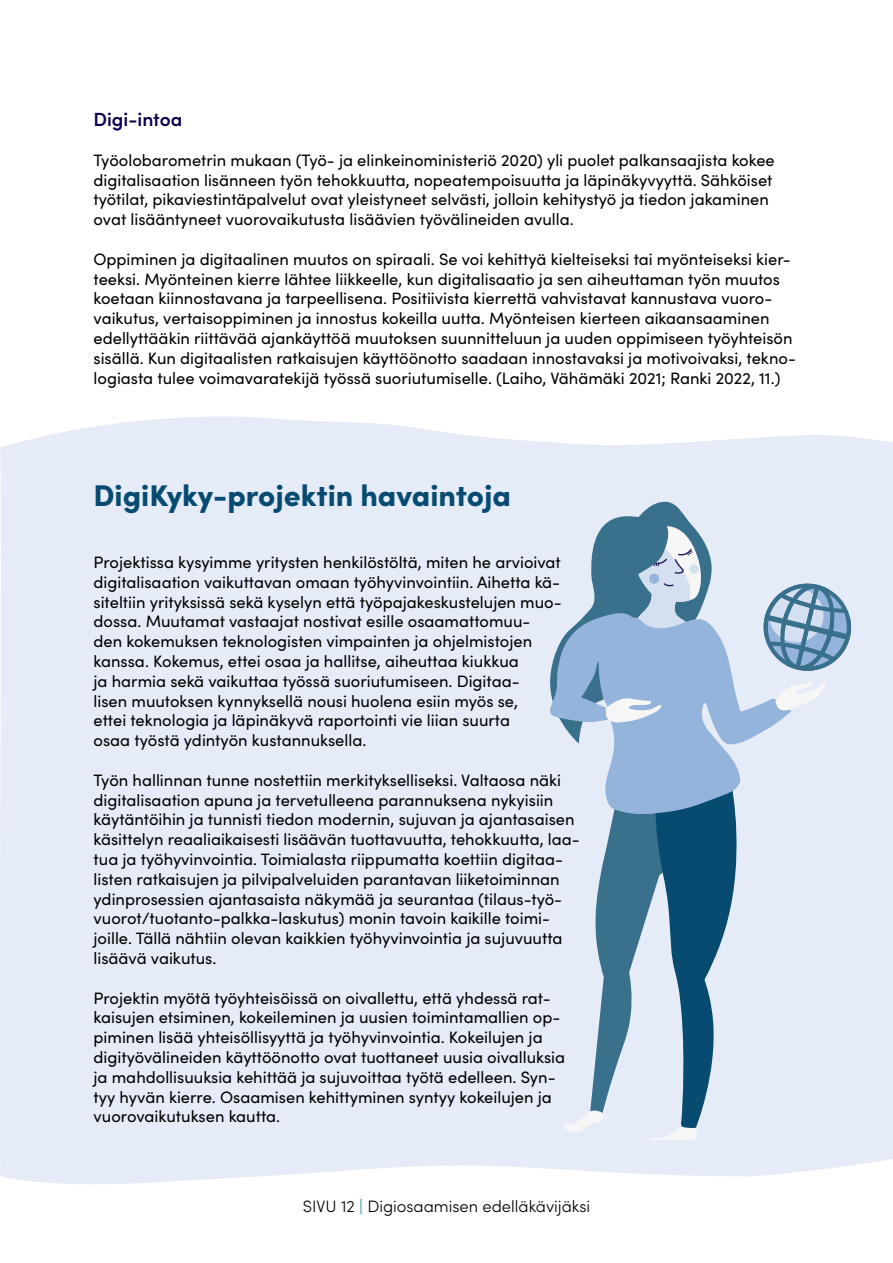
<style>
.page{position:relative;width:893px;height:1263px;background:#fff}
.page>*{position:absolute;margin:0;border:0;box-sizing:border-box;transform-origin:0 0}
.Laatikko-otsikko{font:900 30px "Sofia Pro";color:#084b71}
.Ots_nroton_H4{font:600 19.05px "Sofia Pro";color:#0d004c}
.Laatikkoleipis{font:16.5px/19.8px "Sofia Pro";color:#000}
.Leipis{font:16.5px/19.8px "Sofia Pro";color:#000}
.t1{font:300 16.5px "Sofia Pro";color:#000}
.s1{color:#0d8891}
</style>
<div class="page">
<div style="left:0;top:416px;width:893px;height:768px;background:#e5ecf7"></div>
<svg style="left:564px;top:1106px;width:40px;height:27px"></svg>
<svg style="left:590px;top:816px;width:60px;height:297px;background:#82a5b9"></svg>
<svg style="left:650px;top:816px;width:92px;height:324px;background:#789cb5"></svg>
<svg style="left:550px;top:610px;width:241px;height:206px;background:#b8cce5"></svg>
<svg style="left:775px;top:681px;width:52px;height:30px"></svg>
<svg style="left:550px;top:502px;width:167px;height:241px;background:#9cb8d2"></svg>
<svg style="left:759px;top:579px;width:92px;height:96px;background:#98b5cc"></svg>
<h4 class="Ots_nroton_H4" style="left:94px;top:105px;width:90px">Digi-intoa</h4>
<p class="Leipis" style="left:94px;top:149px;width:683px">Työolobarometrin mukaan (Työ- ja elinkeinoministeriö 2020) yli puolet palkansaajista kokee digitalisaation lisänneen työn tehokkuutta, nopeatempoisuutta ja läpinäkyvyyttä. Sähköiset työtilat, pikaviestintäpalvelut ovat yleistyneet selvästi, jolloin kehitystyö ja tiedon jakaminen ovat lisääntyneet vuorovaikutusta lisäävien työvälineiden avulla.</p>
<p class="Leipis" style="left:94px;top:248px;width:704px">Oppiminen ja digitaalinen muutos on spiraali. Se voi kehittyä kielteiseksi tai myönteiseksi kier&shy;teeksi. Myönteinen kierre lähtee liikkeelle, kun digitalisaatio ja sen aiheuttaman työn muutos koetaan kiinnostavana ja tarpeellisena. Positiivista kierrettä vahvistavat kannustava vuoro&shy;vaikutus, vertaisoppiminen ja innostus kokeilla uutta. Myönteisen kierteen aikaansaaminen edellyttääkin riittävää ajankäyttöä muutoksen suunnitteluun ja uuden oppimiseen työyhteisön sisällä. Kun digitaalisten ratkaisujen käyttöönotto saadaan innostavaksi ja motivoivaksi, tekno&shy;logiasta tulee voimavaratekijä työssä suoriutumiselle. (Laiho, Vähämäki 2021; Ranki 2022, 11.)</p>
<p class="Laatikko-otsikko" style="left:94px;top:471px;width:419px">DigiKyky-projektin havaintoja</p>
<p class="Laatikkoleipis" style="left:94px;top:551px;width:470px">Projektissa kysyimme yritysten henkilöstöltä, miten he arvioivat digitalisaation vaikuttavan omaan työhyvinvointiin. Aihetta kä&shy;siteltiin yrityksissä sekä kyselyn että työpajakeskustelujen muo&shy;dossa. Muutamat vastaajat nostivat esille osaamattomuu&shy;den kokemuksen teknologisten vimpainten ja ohjelmistojen kanssa. Kokemus, ettei osaa ja hallitse, aiheuttaa kiukkua<br>ja harmia sekä vaikuttaa työssä suoriutumiseen. Digitaa-<br>lisen muutoksen kynnyksellä nousi huolena esiin myös se,<br>ettei teknologia ja läpinäkyvä raportointi vie liian suurta<br>osaa työstä ydintyön kustannuksella.</p>
<p class="Laatikkoleipis" style="left:94px;top:769px;width:488px">Työn hallinnan tunne nostettiin merkitykselliseksi. Valtaosa näki digitalisaation apuna ja tervetulleena parannuksena nykyisiin käytäntöihin ja tunnisti tiedon modernin, sujuvan ja ajantasaisen käsittelyn reaaliaikaisesti lisäävän tuottavuutta, tehokkuutta, laa&shy;tua ja työhyvinvointia. Toimialasta riippumatta koettiin digitaa&shy;listen ratkaisujen ja pilvipalveluiden parantavan liiketoiminnan ydinprosessien ajantasaista näkymää ja seurantaa (tilaus-työ&shy;vuorot/tuotanto-palkka-laskutus) monin tavoin kaikille toimi&shy;joille. Tällä nähtiin olevan kaikkien työhyvinvointia ja sujuvuutta lisäävä vaikutus.</p>
<p class="Laatikkoleipis" style="left:94px;top:987px;width:473px">Projektin myötä työyhteisöissä on oivallettu, että yhdessä rat&shy;kaisujen etsiminen, kokeileminen ja uusien toimintamallien op&shy;piminen lisää yhteisöllisyyttä ja työhyvinvointia. Kokeilujen ja digityövälineiden käyttöönotto ovat tuottaneet uusia oivalluksia ja mahdollisuuksia kehittää ja sujuvoittaa työtä edelleen. Syn&shy;tyy hyvän kierre. Osaamisen kehittyminen syntyy kokeilujen ja vuorovaikutuksen kautta.</p>
<p class="t1" style="left:303px;top:1195px;width:289px">SIVU 12 <span class="s1">|</span> Digiosaamisen edelläkävijäksi</p>
</div>
